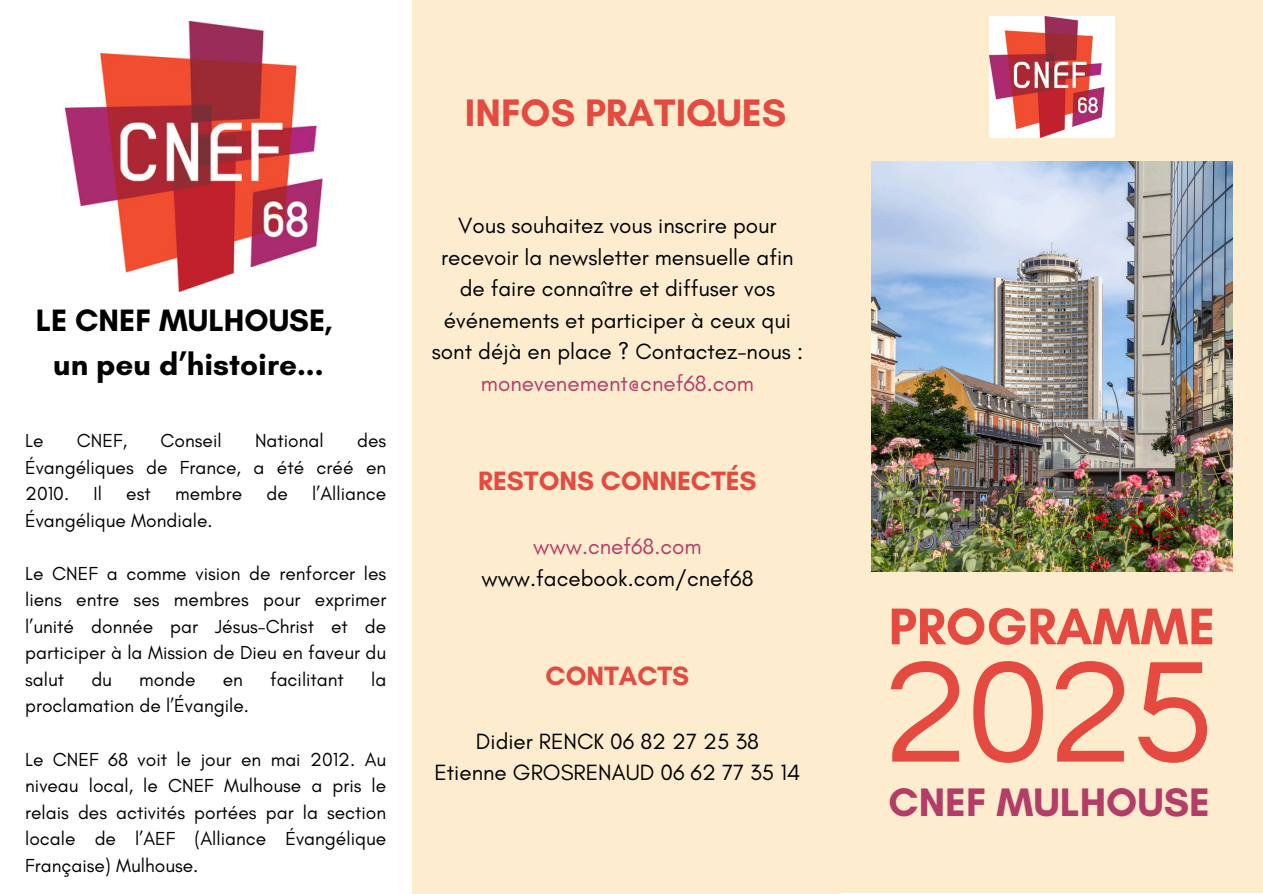
<style>
.page{position:relative;width:1263px;height:894px;background:#fff}
.page>*{position:absolute;margin:0;border:0;box-sizing:border-box;transform-origin:0 0}
.t1{font:150px "Questrial";color:#e44a40}
.t2{font:700 52.5px "Glacial Indifference";color:#e44a40}
.t3{font:700 40.5px "Glacial Indifference";color:#b43d68}
.t4{font:700 39px "Glacial Indifference";color:#e44a40}
.t5{font:700 31.5px/43.8px "Glacial Indifference";color:#000;text-align:center}
.t6{font:700 27px "Glacial Indifference";color:#e44a40}
.t7{font:22.5px/31.5px "Glacial Indifference";color:#000;text-align:center}
.t8{font:19.2px/26.5px "Glacial Indifference";color:#000;text-align:justify}
.s1{color:#b43d68}
</style>
<div class="page">
<div style="left:412px;top:0;width:428px;height:893px;background:#fdecce"></div>
<div style="left:805px;top:0;width:458px;height:892px;background:#fdecce"></div>
<img style="left:989px;top:17px;width:125px;height:120px">
<img style="left:66px;top:21px;width:257px;height:270px">
<img style="left:871px;top:161px;width:362px;height:410px">
<h3 class="t5" style="left:36px;top:298px;width:299px">LE CNEF MULHOUSE, un peu d’histoire...</h3>
<p class="t8" style="left:25px;top:427px;width:363px;text-indent:332px">des Évangéliques de France, a été créé en 2010.</p>
<p class="t8" style="left:25px;top:427px;width:20px">Le</p>
<p class="t8" style="left:77px;top:427px;width:52px">CNEF,</p>
<p class="t8" style="left:161px;top:427px;width:63px">Conseil</p>
<p class="t8" style="left:255px;top:427px;width:70px">National</p>
<p class="t8" style="left:93px;top:480px;width:10px">Il</p>
<p class="t8" style="left:126px;top:480px;width:26px">est</p>
<p class="t8" style="left:175px;top:480px;width:69px">membre</p>
<p class="t8" style="left:267px;top:480px;width:23px">de</p>
<p class="t8" style="left:312px;top:480px;width:75px">l’Alliance</p>
<p class="t8" style="left:25px;top:506px;width:189px">Évangélique Mondiale.</p>
<p class="t8" style="left:25px;top:559px;width:363px">Le CNEF a comme vision de renforcer les liens entre ses membres pour exprimer l’unité donnée par Jésus-Christ et de participer à la Mission de Dieu en faveur du salut</p>
<p class="t8" style="left:91px;top:665px;width:22px">du</p>
<p class="t8" style="left:139px;top:665px;width:58px">monde</p>
<p class="t8" style="left:223px;top:665px;width:22px">en</p>
<p class="t8" style="left:270px;top:665px;width:75px">facilitant</p>
<p class="t8" style="left:371px;top:665px;width:17px">la</p>
<p class="t8" style="left:25px;top:692px;width:225px">proclamation de l’Évangile.</p>
<h3 class="t8" style="left:25px;top:745px;width:363px">Le CNEF 68 voit le jour en mai 2012. Au niveau local, le CNEF Mulhouse a pris le relais des activités portées par la section locale de l’AEF (Alliance Évangélique Française) Mulhouse.</h3>
<h6 class="t4" style="left:465px;top:89px;width:323px">INFOS PRATIQUES</h6>
<h5 class="t7" style="left:432px;top:209px;width:373px">Vous souhaitez vous inscrire pour recevoir la newsletter mensuelle afin de faire connaître et diffuser vos événements et participer à ceux qui sont déjà en place ? Contactez-nous : <span class="s1">monevenement@cnef68.com</span></h5>
<h6 class="t6" style="left:478px;top:464px;width:280px">RESTONS CONNECTÉS</h6>
<h5 class="t7" style="left:481px;top:530px;width:274px"><span class="s1">www.cnef68.com </span>www.facebook.com/cnef68</h5>
<h6 class="t6" style="left:546px;top:658px;width:145px">CONTACTS</h6>
<p class="t7" style="left:434px;top:725px;width:367px">Didier RENCK 06 82 27 25 38<br>Etienne GROSRENAUD 06 62 77 35 14</p>
<p class="t2" style="left:889px;top:594px;width:328px">PROGRAMME</p>
<p class="t1" style="left:884px;top:638px;width:331px">2025</p>
<p class="t3" style="left:889px;top:777px;width:323px">CNEF MULHOUSE</p>
</div>
